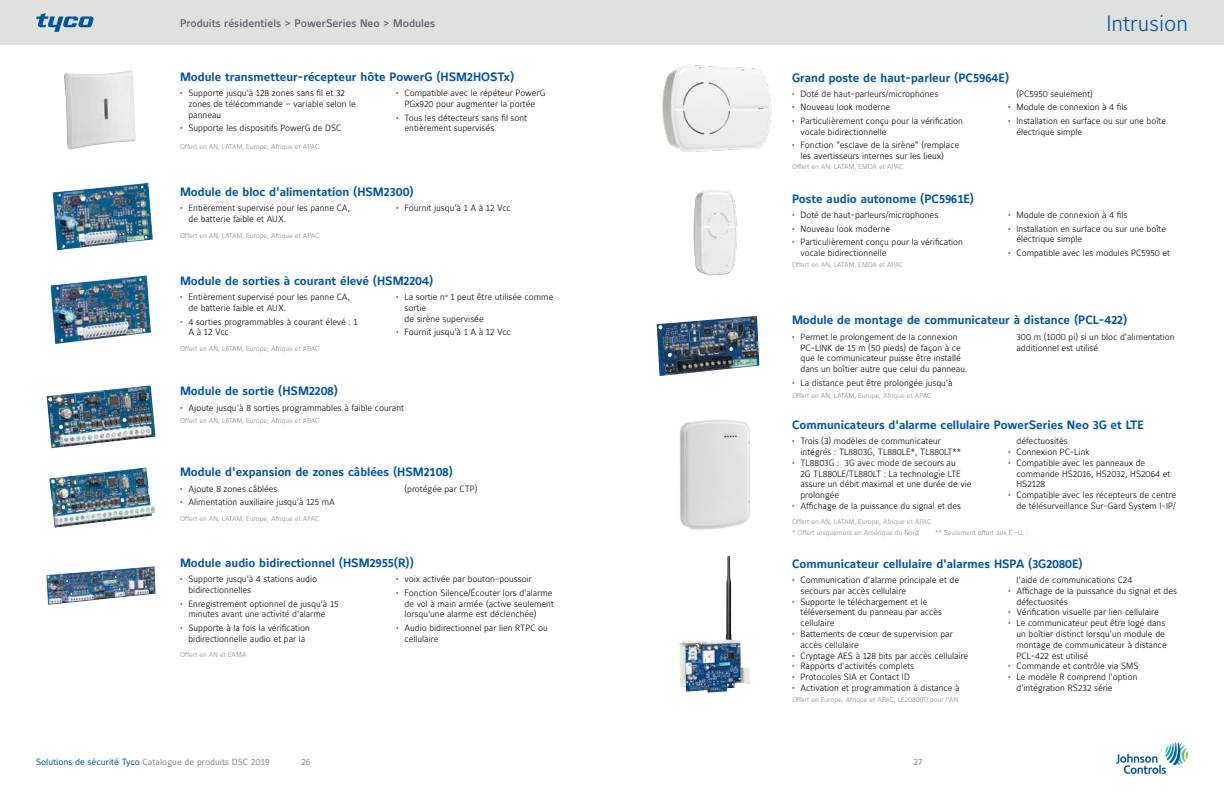
<style>
.page{position:relative;width:1224px;height:792px;background:#fff}
.page>*{position:absolute;margin:0;border:0;box-sizing:border-box;transform-origin:0 0}
.t1{font:300 22px "Maurea Jci Lf ML";color:#00549e}
.t2{font:700 12px "Maurea Jci Lf ML";color:#00549e}
.t3{font:500 11px "Maurea Jci Lf ML";color:#5f636a}
.t4{font:300 9px/10.8px "Maurea Jci Lf ML";color:#000}
.t5{font:9px "Maurea Jci Lf ML";color:#878a8f}
.t6{font:300 7px/11.2px "Maurea Jci Lf ML";color:#878a8f}
.s1{color:#00549e}
</style>
<div class="page">
<svg style="left:1116px;top:742px;width:72px;height:32px"></svg>
<div style="left:612px;top:0;width:612px;height:45px;background:#dfe1df"></div>
<div style="left:0;top:0;width:612px;height:45px;background:#dfe1df"></div>
<svg style="left:36px;top:13px;width:58px;height:19px"></svg>
<img style="left:64px;top:70px;width:72px;height:80px">
<img style="left:53px;top:183px;width:100px;height:67px">
<img style="left:50px;top:275px;width:101px;height:69px">
<img style="left:47px;top:385px;width:109px;height:63px">
<img style="left:49px;top:467px;width:107px;height:61px">
<img style="left:46px;top:566px;width:110px;height:39px">
<img style="left:662px;top:64px;width:110px;height:88px">
<img style="left:693px;top:189px;width:44px;height:87px">
<img style="left:657px;top:316px;width:102px;height:60px">
<img style="left:680px;top:420px;width:70px;height:110px">
<img style="left:679px;top:556px;width:71px;height:137px">
<p class="t3" style="left:180px;top:16px;width:257px">Produits résidentiels &gt; PowerSeries Neo &gt; Modules</p>
<h2 class="t2" style="left:180px;top:70px;width:336px">Module transmetteur-récepteur hôte PowerG (HSM2HOSTx)</h2>
<p class="t4" style="left:189px;top:88px;width:169px;text-indent:-9px">• Supporte jusqu'à 128 zones sans fil et 32 zones de télécommande – variable selon le panneau</p>
<p class="t4" style="left:180px;top:123px;width:163px">• Supporte les dispositifs PowerG de DSC</p>
<p class="t4" style="left:396px;top:88px;width:151px;text-align:center">• Compatible avec le répéteur PowerG<br>PGx920 pour augmenter la portée</p>
<p class="t4" style="left:405px;top:112px;width:124px;text-indent:-9px">• Tous les détecteurs sans fil sont entièrement supervisés</p>
<p class="t6" style="left:180px;top:140px;width:141px">Offert en AN, LATAM, Europe, Afrique et APAC</p>
<h2 class="t2" style="left:180px;top:184px;width:235px">Module de bloc d'alimentation (HSM2300)</h2>
<p class="t4" style="left:189px;top:202px;width:163px;text-indent:-9px">• Entièrement supervisé pour les panne CA, de batterie faible et AUX.</p>
<p class="t4" style="left:396px;top:202px;width:116px">• Fournit jusqu'à 1 A à 12 Vcc</p>
<p class="t6" style="left:180px;top:230px;width:141px">Offert en AN, LATAM, Europe, Afrique et APAC</p>
<h2 class="t2" style="left:180px;top:274px;width:255px">Module de sorties à courant élevé (HSM2204)</h2>
<p class="t4" style="left:189px;top:292px;width:163px;text-indent:-9px">• Entièrement supervisé pour les panne CA, de batterie faible et AUX.</p>
<p class="t4" style="left:189px;top:316px;width:171px;text-indent:-9px">• 4 sorties programmables à courant élevé : 1<br>A à 12 Vcc</p>
<p class="t4" style="left:405px;top:292px;width:150px;text-indent:-9px">• La sortie n<sup>o</sup> 1 peut être utilisée comme sortie<br>de sirène supervisée</p>
<p class="t4" style="left:396px;top:327px;width:116px">• Fournit jusqu'à 1 A à 12 Vcc</p>
<p class="t6" style="left:180px;top:343px;width:141px">Offert en AN, LATAM, Europe, Afrique et APAC</p>
<h2 class="t2" style="left:180px;top:384px;width:159px">Module de sortie (HSM2208)</h2>
<p class="t4" style="left:180px;top:402px;width:226px">• Ajoute jusqu’à 8 sorties programmables à faible courant</p>
<p class="t6" style="left:180px;top:415px;width:141px">Offert en AN, LATAM, Europe, Afrique et APAC</p>
<h2 class="t2" style="left:180px;top:465px;width:274px">Module d'expansion de zones câblées (HSM2108)</h2>
<p class="t4" style="left:180px;top:483px;width:99px">• Ajoute 8 zones câblées</p>
<p class="t4" style="left:180px;top:497px;width:156px">• Alimentation auxiliaire jusqu'à 125 mA</p>
<p class="t4" style="left:405px;top:483px;width:75px">(protégée par CTP)</p>
<p class="t6" style="left:180px;top:513px;width:141px">Offert en AN, LATAM, Europe, Afrique et APAC</p>
<h2 class="t2" style="left:180px;top:556px;width:235px">Module audio bidirectionnel (HSM2955(R))</h2>
<p class="t4" style="left:189px;top:574px;width:130px;text-indent:-9px">• Supporte jusqu'à 4 stations audio bidirectionnelles</p>
<p class="t4" style="left:180px;top:598px;width:160px;text-align:center">• Enregistrement optionnel de jusqu'à 15 minutes avant une activité d'alarme</p>
<p class="t4" style="left:180px;top:622px;width:132px;text-align:center">• Supporte à la fois la vérification bidirectionnelle audio et par la</p>
<p class="t4" style="left:396px;top:574px;width:137px">• voix activée par bouton-poussoir</p>
<p class="t4" style="left:405px;top:587px;width:151px;text-indent:-9px">• Fonction Silence/Écouter lors d'alarme de vol à main armée (active seulement lorsqu'une alarme est déclenchée)</p>
<p class="t4" style="left:405px;top:622px;width:145px;text-indent:-9px">• Audio bidirectionnel par lien RTPC ou cellulaire</p>
<p class="t6" style="left:180px;top:649px;width:68px">Offert en AN et EAMA</p>
<h2 class="t2" style="left:792px;top:71px;width:219px">Grand poste de haut-parleur (PC5964E)</h2>
<h1 class="t1" style="left:1106px;top:9px;width:83px">Intrusion</h1>
<p class="t4" style="left:792px;top:88px;width:148px">• Doté de haut-parleurs/microphones</p>
<p class="t4" style="left:792px;top:102px;width:100px">• Nouveau look moderne</p>
<p class="t4" style="left:801px;top:115px;width:164px;text-indent:-9px">• Particulièrement conçu pour la vérification vocale bidirectionnelle</p>
<p class="t4" style="left:801px;top:140px;width:160px;text-indent:-9px">• Fonction "esclave de la sirène" (remplace les avertisseurs internes sur les lieux)</p>
<p class="t6" style="left:792px;top:160px;width:113px">Offert en AN, LATAM, EMOA et APAC</p>
<h2 class="t2" style="left:792px;top:191px;width:184px">Poste audio autonome (PC5961E)</h2>
<p class="t4" style="left:792px;top:209px;width:148px">• Doté de haut-parleurs/microphones</p>
<p class="t4" style="left:792px;top:223px;width:100px">• Nouveau look moderne</p>
<p class="t4" style="left:801px;top:236px;width:164px;text-indent:-9px">• Particulièrement conçu pour la vérification vocale bidirectionnelle</p>
<p class="t6" style="left:792px;top:259px;width:113px">Offert en AN, LATAM, EMOA et APAC</p>
<p class="t4" style="left:1017px;top:88px;width:78px">(PC5950 seulement)</p>
<p class="t4" style="left:1008px;top:102px;width:121px">• Module de connexion à 4 fils</p>
<p class="t4" style="left:1017px;top:115px;width:151px;text-indent:-9px">• Installation en surface ou sur une boîte électrique simple</p>
<p class="t4" style="left:1008px;top:209px;width:121px">• Module de connexion à 4 fils</p>
<p class="t4" style="left:1017px;top:223px;width:151px;text-indent:-9px">• Installation en surface ou sur une boîte électrique simple</p>
<p class="t4" style="left:1008px;top:247px;width:164px">• Compatible avec les modules PC5950 et</p>
<h2 class="t2" style="left:792px;top:313px;width:337px">Module de montage de communicateur à distance (PCL-422)</h2>
<p class="t4" style="left:801px;top:331px;width:169px;text-indent:-9px">• Permet le prolongement de la connexion PC-LINK de 15 m (50 pieds) de façon à ce que le communicateur puisse être installé dans un boîtier autre que celui du panneau.</p>
<p class="t4" style="left:792px;top:377px;width:162px">• La distance peut être prolongée jusqu'à</p>
<p class="t6" style="left:792px;top:389px;width:141px">Offert en AN, LATAM, Europe, Afrique et APAC</p>
<p class="t4" style="left:1017px;top:331px;width:160px">300 m (1000 pi) si un bloc d'alimentation additionnel est utilisé</p>
<h2 class="t2" style="left:792px;top:418px;width:354px">Communicateurs d'alarme cellulaire PowerSeries Neo 3G et LTE</h2>
<p class="t4" style="left:801px;top:436px;width:162px;text-indent:-9px">• Trois (3) modèles de communicateur intégrés : TL8803G, TL880LE*, TL880LT**</p>
<p class="t4" style="left:801px;top:457px;width:173px;text-indent:-9px">• TL8803G : 3G avec mode de secours au<br>2G TL880LE/TL880LT : La technologie LTE assure un débit maximal et une durée de vie prolongée</p>
<p class="t4" style="left:792px;top:500px;width:171px">• Affichage de la puissance du signal et des</p>
<p class="t4" style="left:1017px;top:436px;width:53px">défectuosités</p>
<p class="t4" style="left:1008px;top:446px;width:83px">• Connexion PC-Link</p>
<p class="t4" style="left:1017px;top:457px;width:156px;text-indent:-9px">• Compatible avec les panneaux de commande HS2016, HS2032, HS2064 et<br>HS2128</p>
<p class="t4" style="left:1008px;top:490px;width:170px;text-align:right">• Compatible avec les récepteurs de centre de télésurveillance Sur-Gard System I-IP/</p>
<p class="t6" style="left:792px;top:516px;width:141px">Offert en AN, LATAM, Europe, Afrique et APAC * Offert uniquement en Amérique du Nord</p>
<p class="t6" style="left:935px;top:527px;width:94px">** Seulement offert aux É.-U. :</p>
<h2 class="t2" style="left:792px;top:556px;width:292px">Communicateur cellulaire d'alarmes HSPA (3G2080E)</h2>
<p class="t4" style="left:801px;top:574px;width:160px;text-indent:-9px">• Communication d’alarme principale et de secours par accès cellulaire</p>
<p class="t4" style="left:801px;top:596px;width:143px;text-indent:-9px">• Supporte le téléchargement et le téléversement du panneau par accès cellulaire</p>
<p class="t4" style="left:801px;top:628px;width:154px;text-indent:-9px">• Battements de cœur de supervision par accès cellulaire</p>
<p class="t4" style="left:792px;top:650px;width:178px">• Cryptage AES à 128 bits par accès cellulaire</p>
<p class="t4" style="left:792px;top:661px;width:124px">• Rapports d’activités complets</p>
<p class="t4" style="left:792px;top:671px;width:119px">• Protocoles SIA et Contact ID</p>
<p class="t4" style="left:792px;top:682px;width:169px">• Activation et programmation à distance à</p>
<p class="t4" style="left:1017px;top:574px;width:117px">l’aide de communications C24</p>
<p class="t4" style="left:1017px;top:585px;width:162px;text-indent:-9px">• Affichage de la puissance du signal et des défectuosités</p>
<p class="t4" style="left:1008px;top:607px;width:152px">• Vérification visuelle par lien cellulaire</p>
<p class="t4" style="left:1017px;top:617px;width:152px;text-indent:-9px">• Le communicateur peut être logé dans un boîtier distinct lorsqu'un module de montage de communicateur à distance PCL-422 est utilisé</p>
<p class="t4" style="left:1008px;top:661px;width:132px">• Commande et contrôle via SMS</p>
<p class="t4" style="left:1017px;top:671px;width:122px;text-indent:-9px">• Le modèle R comprend l'option d'intégration RS232 série</p>
<p class="t6" style="left:792px;top:694px;width:168px">Offert en Europe, Afrique et APAC, LE2080(R) pour l'AN</p>
<p class="t5" style="left:36px;top:756px;width:235px"><span class="s1">Solutions de sécurité Tyco</span> Catalogue de produits DSC 2019</p>
<p class="t5" style="left:301px;top:756px;width:11px">26</p>
<p class="t5" style="left:914px;top:756px;width:10px">27</p>
</div>
